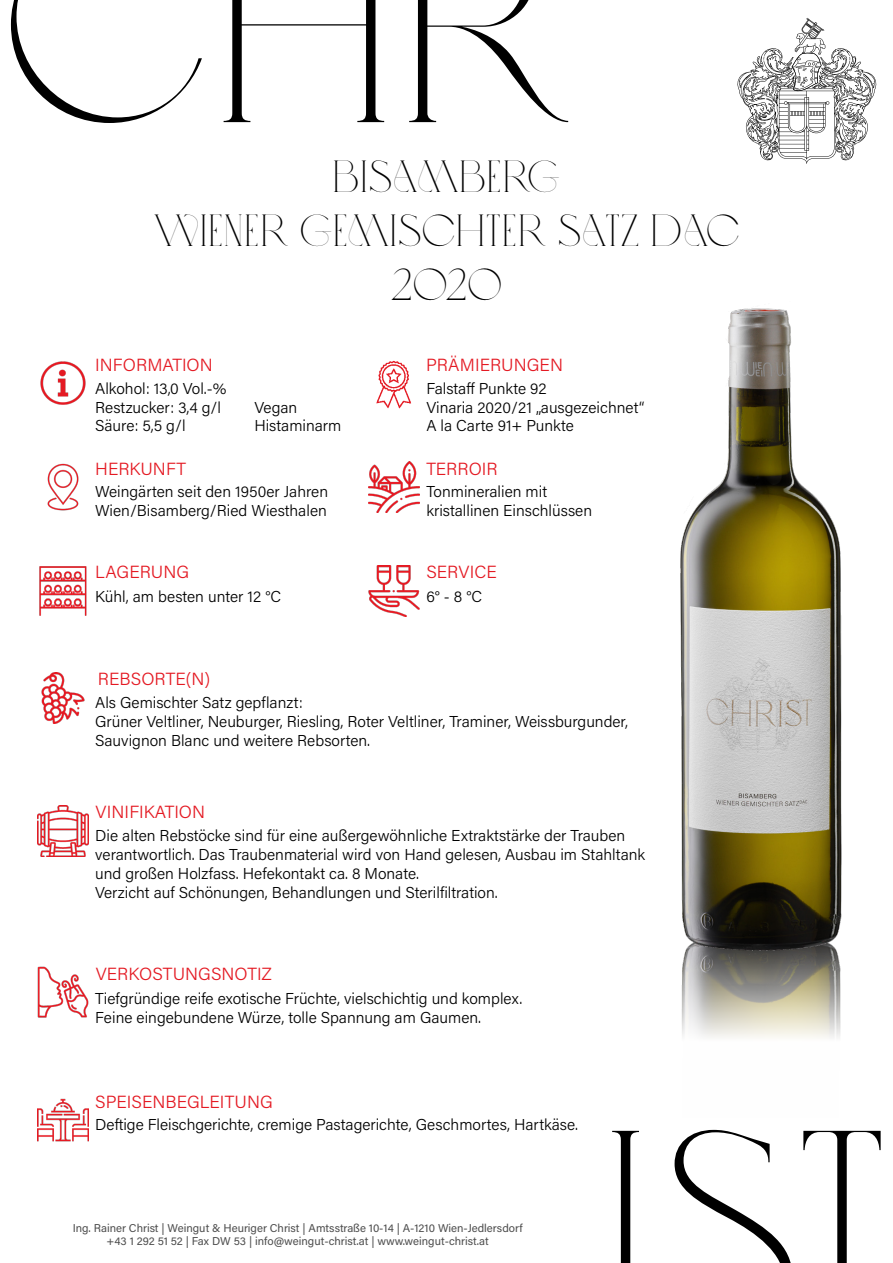
<style>
.page{position:relative;width:893px;height:1263px;background:#fff}
.page>*{position:absolute;margin:0;border:0;box-sizing:border-box;transform-origin:0 0}
.t1{font:278.25px "Love";color:#000}
.t2{font:45px/54px "Love";color:#000;text-align:center}
.t3{font:300 17.55px "Acumin Pro";color:#e41a23}
.t4{font:300 15.75px/18.9px "Acumin Pro";color:#000}
.t5{font:11.4px/13.6px "Acumin Pro";color:#4d4d4d;text-align:center}
</style>
<div class="page">
<svg style="left:737px;top:18px;width:140px;height:146px"></svg>
<img style="left:681px;top:973px;width:160px;height:65px">
<img style="left:680px;top:308px;width:162px;height:665px">
<img style="left:40px;top:361px;width:46px;height:44px">
<img style="left:376px;top:360px;width:35px;height:48px">
<img style="left:369px;top:462px;width:51px;height:50px">
<img style="left:47px;top:463px;width:32px;height:48px">
<img style="left:39px;top:566px;width:48px;height:50px">
<img style="left:369px;top:565px;width:51px;height:51px">
<img style="left:38px;top:967px;width:50px;height:51px">
<img style="left:38px;top:805px;width:50px;height:51px">
<img style="left:41px;top:672px;width:44px;height:51px">
<img style="left:38px;top:1098px;width:50px;height:44px">
<h1 class="t1" style="left:0;top:-118px;width:865px">CHRIST</h1>
<h2 class="t2" style="left:153px;top:150px;width:589px">BISAMBERG<br>WIENER GEMISCHTER SATZ DAC<br>2020</h2>
<p class="t3" style="left:95px;top:353px;width:119px">INFORMATION</p>
<p class="t3" style="left:426px;top:353px;width:138px">PRÄMIERUNGEN</p>
<p class="t4" style="left:95px;top:378px;width:133px">Alkohol: 13,0 Vol.-%<br>Restzucker: 3,4 g/l<br>Säure: 5,5 g/l</p>
<p class="t4" style="left:254px;top:397px;width:88px">Vegan<br>Histaminarm</p>
<p class="t4" style="left:426px;top:378px;width:220px">Falstaff Punkte 92<br>Vinaria 2020/21 „ausgezeichnet“<br>A la Carte 91+ Punkte</p>
<p class="t3" style="left:95px;top:457px;width:93px">HERKUNFT</p>
<p class="t3" style="left:426px;top:456px;width:73px">TERROIR</p>
<p class="t4" style="left:95px;top:481px;width:235px">Weingärten seit den 1950er Jahren<br>Wien/Bisamberg/Ried Wiesthalen</p>
<p class="t4" style="left:427px;top:481px;width:167px">Tonmineralien mit kristallinen Einschlüssen</p>
<p class="t3" style="left:95px;top:560px;width:96px">LAGERUNG</p>
<p class="t3" style="left:426px;top:560px;width:72px">SERVICE</p>
<p class="t4" style="left:95px;top:586px;width:187px">Kühl, am besten unter 12 °C</p>
<p class="t4" style="left:426px;top:586px;width:57px">6° - 8 °C</p>
<p class="t3" style="left:98px;top:667px;width:114px">REBSORTE(N)</p>
<p class="t4" style="left:95px;top:693px;width:534px">Als Gemischter Satz gepflanzt:<br>Grüner Veltliner, Neuburger, Riesling, Roter Veltliner, Traminer, Weissburgunder,<br>Sauvignon Blanc und weitere Rebsorten.</p>
<p class="t3" style="left:96px;top:800px;width:111px">VINIFIKATION</p>
<p class="t4" style="left:95px;top:826px;width:552px">Die alten Rebstöcke sind für eine außergewöhnliche Extraktstärke der Trauben verantwortlich. Das Traubenmaterial wird von Hand gelesen, Ausbau im Stahltank und großen Holzfass. Hefekontakt ca. 8 Monate.<br>Verzicht auf Schönungen, Behandlungen und Sterilfiltration.</p>
<p class="t3" style="left:96px;top:962px;width:178px">VERKOSTUNGSNOTIZ</p>
<p class="t4" style="left:95px;top:988px;width:429px">Tiefgründige reife exotische Früchte, vielschichtig und komplex.<br>Feine eingebundene Würze, tolle Spannung am Gaumen.</p>
<p class="t3" style="left:95px;top:1089px;width:179px">SPEISENBEGLEITUNG</p>
<p class="t4" style="left:95px;top:1115px;width:484px">Deftige Fleischgerichte, cremige Pastagerichte, Geschmortes, Hartkäse.</p>
<h1 class="t1" style="left:28px;top:1085px;width:865px">CHRIST</h1>
<p class="t5" style="left:73px;top:1220px;width:451px">Ing. Rainer Christ | Weingut &amp; Heuriger Christ | Amtsstraße 10-14 | A-1210 Wien-Jedlersdorf +43 1 292 51 52 | Fax DW 53 | info@weingut-christ.at | www.weingut-christ.at</p>
</div>
